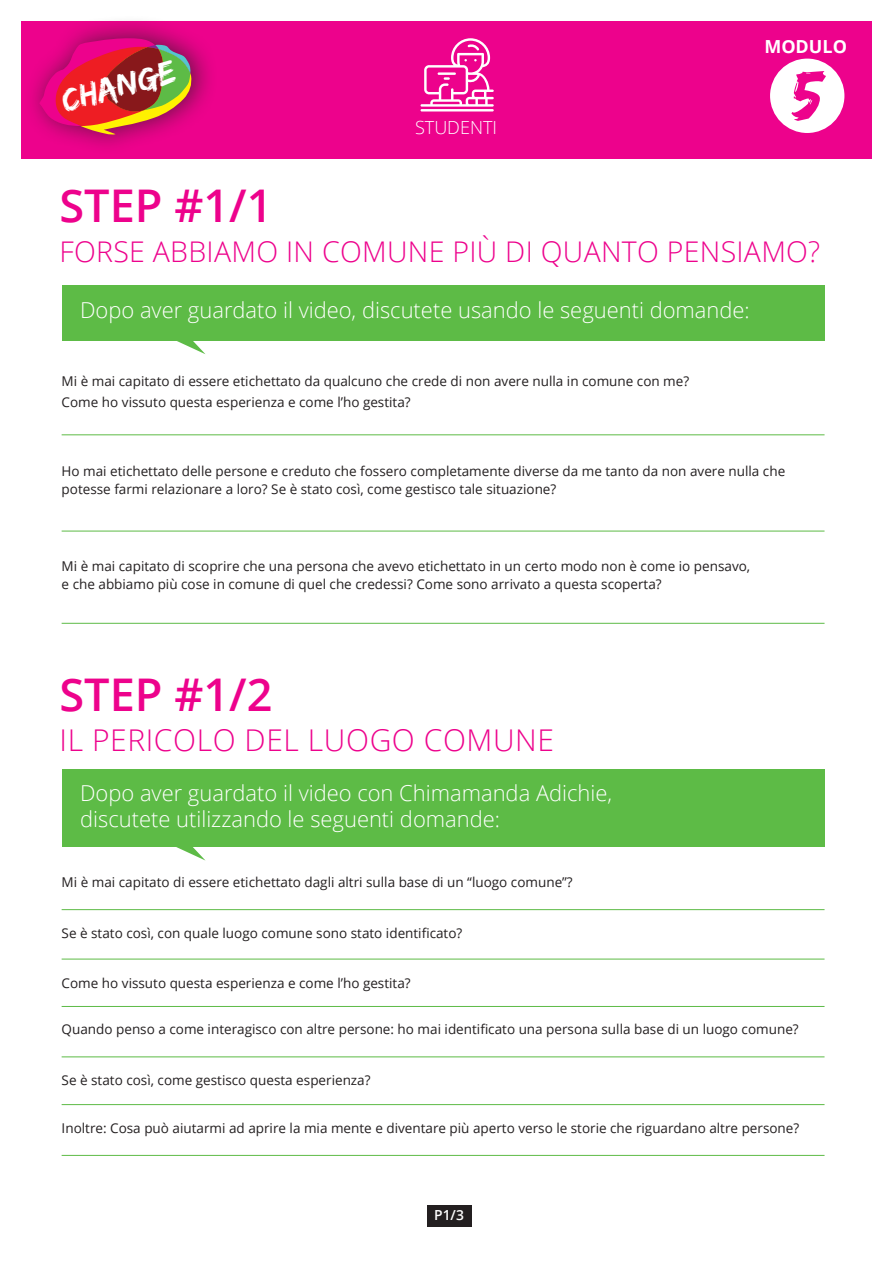
<style>
.page{position:relative;width:893px;height:1263px;background:#fff}
.page>*{position:absolute;margin:0;border:0;box-sizing:border-box;transform-origin:0 0}
.t1{font:71.4px "Edo";color:#ed028c}
.t2{font:600 45px "Open Sans";color:#ed028c}
.t3{font:34.5px "Edo";color:#fff}
.t4{font:300 30px "Open Sans";letter-spacing:.02em;color:#ed028c}
.t5{font:300 28.5px "Open Sans";letter-spacing:.01em;color:#ed028c}
.t6{font:300 21.9px/26.2px "Open Sans";color:#fff}
.t7{font:300 18px "Open Sans";color:#fff}
.t8{font:700 18px "Open Sans";color:#fff}
.t9{font:600 13.8px "Open Sans";color:#fff}
.t10{font:13.5px/18.3px "Open Sans";color:#231f20}
</style>
<div class="page">
<div style="left:62px;top:769px;width:762px;height:77px;background:#5dbb46"></div>
<svg style="left:171px;top:846px;width:35px;height:14px"></svg>
<div style="left:427px;top:1206px;width:44px;height:21px;background:#231f20"></div>
<div style="left:62px;top:285px;width:762px;height:55px;background:#5dbb46"></div>
<svg style="left:171px;top:340px;width:35px;height:14px"></svg>
<hr style="left:62px;top:434px;width:762px;height:1px;background:#5dbb46">
<hr style="left:62px;top:531px;width:762px;height:1px;background:#5dbb46">
<hr style="left:62px;top:623px;width:762px;height:1px;background:#5dbb46">
<hr style="left:62px;top:909px;width:762px;height:1px;background:#5dbb46">
<hr style="left:62px;top:959px;width:762px;height:1px;background:#5dbb46">
<hr style="left:62px;top:1056px;width:762px;height:1px;background:#5dbb46">
<hr style="left:62px;top:1104px;width:762px;height:1px;background:#5dbb46">
<hr style="left:62px;top:1155px;width:762px;height:1px;background:#5dbb46">
<hr style="left:62px;top:1006px;width:762px;height:1px;background:#5dbb46">
<div style="left:21px;top:21px;width:851px;height:137px;background:#ed028c"></div>
<div style="left:770px;top:59px;width:74px;height:74px;background:#fff;border-radius:50%"></div>
<div style="left:22px;top:14px;width:197px;height:143px;background:#231f20;opacity:.7"></div>
<svg style="left:39px;top:38px;width:153px;height:98px"></svg>
<hr style="left:420px;top:109px;width:74px;height:3px;background:#fff">
<svg style="left:420px;top:38px;width:74px;height:69px"></svg>
<h3 class="t8" style="left:764px;top:33px;width:84px">MODULO</h3>
<h3 class="t3" style="left:57px;top:82px;width:118px;rotate:-15deg">Change</h3>
<h1 class="t1" style="left:791px;top:53px;width:34px">5</h1>
<h3 class="t7" style="left:415px;top:115px;width:84px">STUDENTI</h3>
<h2 class="t2" style="left:60px;top:174px;width:214px">STEP #1/1</h2>
<h3 class="t5" style="left:60px;top:232px;width:762px">FORSE ABBIAMO IN COMUNE PIÙ DI QUANTO PENSIAMO?</h3>
<h3 class="t6" style="left:80px;top:296px;width:671px">Dopo aver guardato il video, discutete usando le seguenti domande:</h3>
<p class="t10" style="left:62px;top:370px;width:629px;line-height:21px">Mi è mai capitato di essere etichettato da qualcuno che crede di non avere nulla in comune con me?<br>Come ho vissuto questa esperienza e come l’ho gestita?</p>
<p class="t10" style="left:62px;top:461px;width:725px">Ho mai etichettato delle persone e creduto che fossero completamente diverse da me tanto da non avere nulla che potesse farmi relazionare a loro? Se è stato così, come gestisco tale situazione?</p>
<p class="t10" style="left:62px;top:557px;width:690px">Mi è mai capitato di scoprire che una persona che avevo etichettato in un certo modo non è come io pensavo, e che abbiamo più cose in comune di quel che credessi? Come sono arrivato a questa scoperta?</p>
<h2 class="t2" style="left:60px;top:663px;width:214px">STEP #1/2</h2>
<h3 class="t4" style="left:60px;top:720px;width:496px">IL PERICOLO DEL LUOGO COMUNE</h3>
<h3 class="t6" style="left:80px;top:779px;width:534px">Dopo aver guardato il video con Chimamanda Adichie, discutete utilizzando le seguenti domande:</h3>
<p class="t10" style="left:62px;top:872px;width:513px">Mi è mai capitato di essere etichettato dagli altri sulla base di un “luogo comune”?</p>
<p class="t10" style="left:62px;top:924px;width:402px">Se è stato così, con quale luogo comune sono stato identificato?</p>
<p class="t10" style="left:62px;top:973px;width:351px">Come ho vissuto questa esperienza e come l’ho gestita?</p>
<p class="t10" style="left:62px;top:1019px;width:739px">Quando penso a come interagisco con altre persone: ho mai identificato una persona sulla base di un luogo comune?</p>
<p class="t10" style="left:62px;top:1071px;width:310px">Se è stato così, come gestisco questa esperienza?</p>
<p class="t10" style="left:62px;top:1119px;width:739px">Inoltre: Cosa può aiutarmi ad aprire la mia mente e diventare più aperto verso le storie che riguardano altre persone?</p>
<p class="t9" style="left:434px;top:1206px;width:31px">P1/3</p>
</div>
